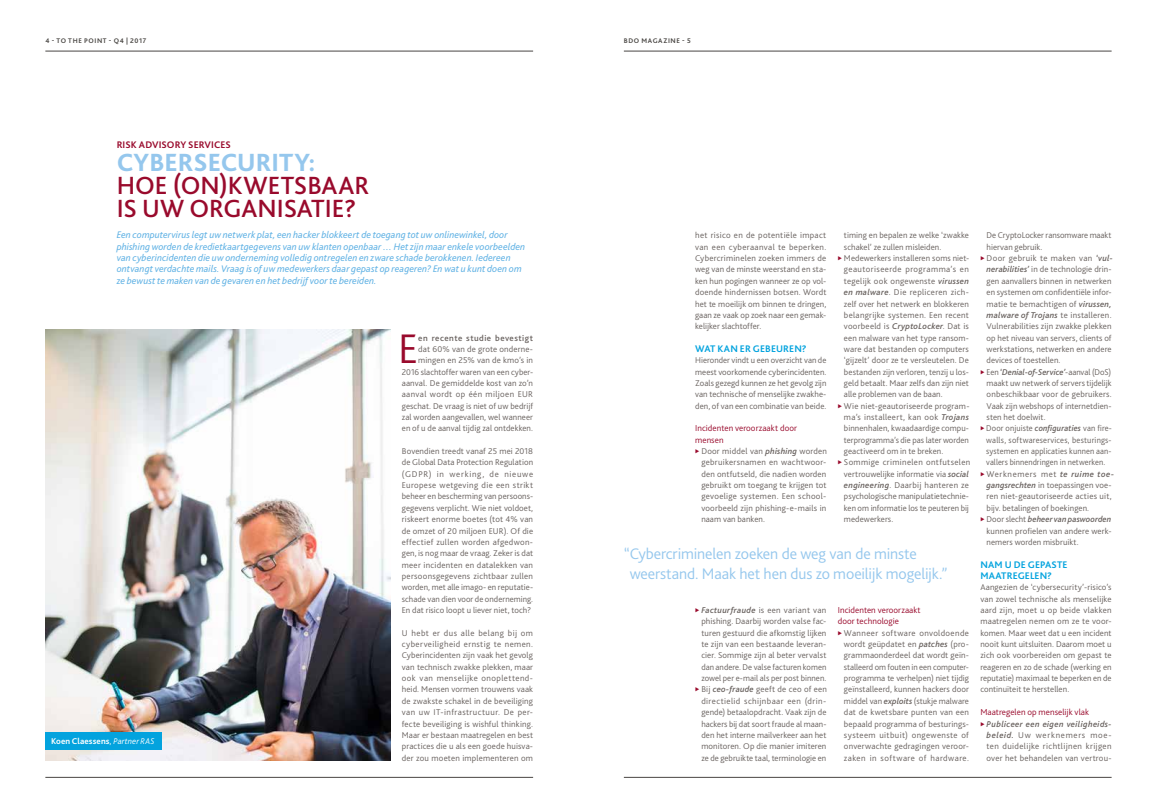
<style>
.page{position:relative;width:1157px;height:806px;background:#fff}
.page>*{position:absolute;margin:0;border:0;box-sizing:border-box;transform-origin:0 0}
.t1{font:300 43.2px "Bliss 2";color:#990a2c}
.t2{font:500 26px/23px "Bliss 2";letter-spacing:-.005em;color:#990a2c}
.t3{font:800 26px "Bliss 2";color:#95c7ed}
.t4{font:300 16px/20px "Bliss 2";letter-spacing:-.01em;color:#95c7ed}
.t5{font:italic 10px/11.3px "Bliss 2";letter-spacing:.005em;color:#65b4e5}
.t6{font:700 10px/11.3px "Bliss 2";letter-spacing:.01em;color:#03a3de}
.t7{font:700 10px "Bliss 2";letter-spacing:.01em;color:#990a2c}
.t8{font:300 9px/11.3px "Bliss 2";letter-spacing:.005em;color:#990a2c}
.t9{font:300 8.8px/11.3px "Bliss 2";letter-spacing:.01em;color:#67605d;text-align:justify}
.t10{font:300 8.8px/11.3px "Bliss 2";letter-spacing:.01em;color:#67605d;text-align:justify;scale:.96 1}
.t11{font:500 8.8px "Bliss 2";letter-spacing:.05em;color:#67605d}
.t12{font:700 8.8px "Bliss 2";letter-spacing:.01em;color:#fff}
.t13{font:700 7px "Bliss 2";letter-spacing:.085em;color:#494643}
.s1{font-weight:300}
.s2{font-weight:300;font-style:italic}
.s3{color:#990a2c}
.s4{font-weight:500;font-style:italic}
</style>
<div class="page">
<img style="left:45px;top:329px;width:345px;height:431px">
<div style="left:45px;top:731px;width:117px;height:17px;background:#03a3de"></div>
<hr style="left:45px;top:51px;width:488px;height:1px;background:#494643">
<hr style="left:45px;top:776px;width:488px;height:1px;background:#494643">
<hr style="left:624px;top:51px;width:487px;height:1px;background:#494643">
<hr style="left:624px;top:776px;width:487px;height:1px;background:#494643">
<p class="t13" style="left:45px;top:36px;width:102px">4 - TO THE POINT - Q4 | 2017</p>
<p class="t13" style="left:624px;top:36px;width:68px">BDO MAGAZINE - 5</p>
<p class="t7" style="left:117px;top:139px;width:116px">RISK ADVISORY SERVICES</p>
<h2 class="t3" style="left:117px;top:146px;width:200px">CYBERSECURITY:</h2>
<h2 class="t2" style="left:117px;top:173px;width:254px">HOE (ON)KWETSBAAR<br>IS UW ORGANISATIE?</h2>
<p class="t5" style="left:117px;top:229px;width:410px">Een computervirus legt uw netwerk plat, een hacker blokkeert de toegang tot uw onlinewinkel, door phishing worden de kredietkaartgegevens van uw klanten openbaar … Het zijn maar enkele voorbeelden van cyberincidenten die uw onderneming volledig ontregelen en zware schade berokkenen. Iedereen ontvangt verdachte mails. Vraag is of uw medewerkers daar gepast op reageren? En wat u kunt doen om ze bewust te maken van de gevaren en het bedrijf voor te bereiden.</p>
<p class="t12" style="left:51px;top:734px;width:105px">Koen Claessens<span class="s1">,</span> <span class="s2">Partner RAS</span></p>
<h1 class="t1" style="left:398px;top:322px;width:22px">E</h1>
<p class="t11" style="left:418px;top:332px;width:116px">en recente studie bevestigt</p>
<p class="t9" style="left:402px;top:343px;width:133px;text-align:right">dat 60% van de grote onderne&shy;mingen en 25% van de kmo’s in 2016 slachtoffer waren van een cyber&shy;aanval. De gemiddelde kost van zo’n aanval wordt op één miljoen EUR geschat. De vraag is niet of uw bedrijf zal worden aangevallen, wel wanneer en of u de aanval tijdig zal ontdekken.</p>
<p class="t9" style="left:402px;top:445px;width:133px">Bovendien treedt vanaf 25 mei 2018 de Global Data Protection Regulation (GDPR) in werking, de nieuwe Europese wetgeving die een strikt beheer en bescherming van persoons&shy;gegevens verplicht. Wie niet voldoet, riskeert enorme boetes (tot 4% van de omzet of 20 miljoen EUR). Of die effectief zullen worden afgedwon&shy;gen, is nog maar de vraag. Zeker is dat meer incidenten en datalekken van persoonsgegevens zichtbaar zullen worden, met alle imago- en reputatie&shy;schade van dien voor de onderneming.<br>En dat risico loopt u liever niet, toch?</p>
<p class="t9" style="left:402px;top:626px;width:133px">U hebt er dus alle belang bij om cyberveiligheid ernstig te nemen.<br>Cyberincidenten zijn vaak het gevolg van technisch zwakke plekken, maar ook van menselijke onoplettend&shy;heid. Mensen vormen trouwens vaak de zwakste schakel in de beveiliging van uw IT-infrastructuur. De per&shy;fecte beveiliging is wishful thinking.<br>Maar er bestaan maatregelen en best practices die u als een goede huisva&shy;der zou moeten implementeren om</p>
<p class="t9" style="left:695px;top:229px;width:133px">het risico en de potentiële impact van een cyberaanval te beperken.<br>Cybercriminelen zoeken immers de weg van de minste weerstand en sta&shy;ken hun pogingen wanneer ze op vol&shy;doende hindernissen botsen. Wordt het te moeilijk om binnen te dringen, gaan ze vaak op zoek naar een gemak&shy;kelijker slachtoffer.</p>
<p class="t6" style="left:695px;top:342px;width:113px">WAT KAN ER GEBEUREN?</p>
<p class="t9" style="left:695px;top:354px;width:133px">Hieronder vindt u een overzicht van de meest voorkomende cyberincidenten.<br>Zoals gezegd kunnen ze het gevolg zijn van technische of menselijke zwakhe&shy;den, of van een combinatie van beide.</p>
<p class="t8" style="left:695px;top:422px;width:103px">Incidenten veroorzaakt door mensen</p>
<p class="t9" style="left:701px;top:445px;width:127px;text-indent:-6px"><span class="s3">◆</span> Door middel van <span class="s4">phishing</span> worden gebruikersnamen en wachtwoor&shy;den ontfutseld, die nadien worden gebruikt om toegang te krijgen tot gevoelige systemen. Een school&shy;voorbeeld zijn phishing-e-mails in naam van banken.</p>
<p class="t9" style="left:844px;top:229px;width:126px">timing en bepalen ze welke ‘zwakke schakel’ ze zullen misleiden.</p>
<p class="t9" style="left:844px;top:252px;width:127px;text-indent:-6px"><span class="s3">◆</span> Medewerkers installeren soms niet&shy;geautoriseerde programma’s en tegelijk ook ongewenste <span class="s4">virussen en malware</span>. Die repliceren zich&shy;zelf over het netwerk en blokkeren belangrijke systemen. Een recent voorbeeld is <span class="s4">CryptoLocker</span>. Dat is een malware van het type ransom&shy;ware dat bestanden op computers ‘gijzelt’ door ze te versleutelen. De bestanden zijn verloren, tenzij u los&shy;geld betaalt. Maar zelfs dan zijn niet alle problemen van de baan.</p>
<p class="t9" style="left:844px;top:399px;width:127px;text-indent:-6px"><span class="s3">◆</span> Wie niet-geautoriseerde program&shy;ma’s installeert, kan ook <span class="s4">Trojans </span>binnenhalen, kwaadaardige compu&shy;terprogramma’s die pas later worden geactiveerd om in te breken.</p>
<p class="t9" style="left:844px;top:456px;width:128px;text-align:left;text-indent:-6px"><span class="s3">◆</span> Sommige criminelen ontfutselen vertrouwelijke informatie via <span class="s4">social engineering</span>. Daarbij hanteren ze psychologische manipulatietechnie&shy;ken om informatie los te peuteren bij medewerkers.</p>
<h3 class="t4" style="left:629px;top:543px;width:319px;text-indent:-6px">“Cybercriminelen zoeken de weg van de minste weerstand. Maak het hen dus zo moeilijk mogelijk.”</h3>
<p class="t9" style="left:701px;top:603px;width:127px;text-indent:-6px"><span class="s3">◆</span> <span class="s4">Factuurfraude</span> is een variant van phishing. Daarbij worden valse fac&shy;turen gestuurd die afkomstig lijken te zijn van een bestaande leveran&shy;cier. Sommige zijn al beter vervalst dan andere. De valse facturen komen zowel per e-mail als per post binnen.</p>
<p class="t9" style="left:701px;top:683px;width:127px;text-indent:-6px"><span class="s3">◆</span> Bij <span class="s4">ceo-fraude</span> geeft de ceo of een directielid schijnbaar een (drin&shy;gende) betaalopdracht. Vaak zijn de hackers bij dat soort fraude al maan&shy;den het interne mailverkeer aan het monitoren. Op die manier imiteren ze de gebruikte taal, terminologie en</p>
<p class="t8" style="left:837px;top:603px;width:84px">Incidenten veroorzaakt door technologie</p>
<p class="t9" style="left:844px;top:626px;width:126px;text-indent:-6px"><span class="s3">◆</span> Wanneer software onvoldoende wordt geüpdatet en <span class="s4">patches</span> (pro&shy;grammaonderdeel dat wordt geïn&shy;stalleerd om fouten in een computer&shy;programma te verhelpen) niet tijdig geïnstalleerd, kunnen hackers door middel van <span class="s4">exploits</span> (stukje malware dat de kwetsbare punten van een bepaald programma of besturings&shy;systeem uitbuit) ongewenste of onverwachte gedragingen veroor&shy;zaken in software of hardware.</p>
<p class="t9" style="left:986px;top:229px;width:126px">De CryptoLocker ransomware maakt hiervan gebruik.</p>
<p class="t9" style="left:986px;top:252px;width:128px;text-align:left;text-indent:-6px"><span class="s3">◆</span> Door gebruik te maken van <span class="s4">‘vul&shy;nerabilities’</span> in de technologie drin&shy;gen aanvallers binnen in netwerken en systemen om confidentiële infor&shy;matie te bemachtigen of <span class="s4">virussen, malware of Trojans</span> te installeren.<br>Vulnerabilities zijn zwakke plekken op het niveau van servers, clients of werkstations, netwerken en andere devices of toestellen.</p>
<p class="t9" style="left:986px;top:365px;width:127px;text-indent:-6px"><span class="s3">◆</span> Een <span class="s4">‘Denial-of-Service’</span>-aanval (DoS) maakt uw netwerk of servers tijdelijk onbeschikbaar voor de gebruikers.<br>Vaak zijn webshops of internetdien&shy;sten het doelwit.</p>
<p class="t10" style="left:986px;top:422px;width:132px;text-indent:-6px"><span class="s3">◆</span> Door onjuiste <span class="s4">configuraties</span> van fire&shy;walls, softwareservices, besturings&shy;systemen en applicaties kunnen aan&shy;vallers binnendringen in netwerken.</p>
<p class="t9" style="left:986px;top:467px;width:129px;text-align:left;text-indent:-6px"><span class="s3">◆</span> Werknemers met <span class="s4">te ruime toe&shy;gangsrechten</span> in toepassingen voe&shy;ren niet-geautoriseerde acties uit, bijv. betalingen of boekingen.</p>
<p class="t9" style="left:986px;top:513px;width:126px;text-indent:-6px"><span class="s3">◆</span> Door slecht <span class="s4">beheer van paswoorden </span>kunnen profielen van andere werk&shy;nemers worden misbruikt.</p>
<p class="t6" style="left:980px;top:558px;width:89px">NAM U DE GEPASTE<br>MAATREGELEN?</p>
<p class="t9" style="left:980px;top:581px;width:133px">Aangezien de ‘cybersecurity’-risico’s van zowel technische als menselijke aard zijn, moet u op beide vlakken maatregelen nemen om ze te voor&shy;komen. Maar weet dat u een incident nooit kunt uitsluiten. Daarom moet u zich ook voorbereiden om gepast te reageren en zo de schade (werking en reputatie) maximaal te beperken en de continuïteit te herstellen.</p>
<p class="t8" style="left:980px;top:705px;width:110px">Maatregelen op menselijk vlak</p>
<p class="t9" style="left:986px;top:717px;width:126px;text-indent:-6px"><span class="s3">◆</span> <span class="s4">Publiceer een eigen veiligheids&shy;beleid.</span> Uw werknemers moe&shy;ten duidelijke richtlijnen krijgen over het behandelen van vertrou-</p>
</div>
